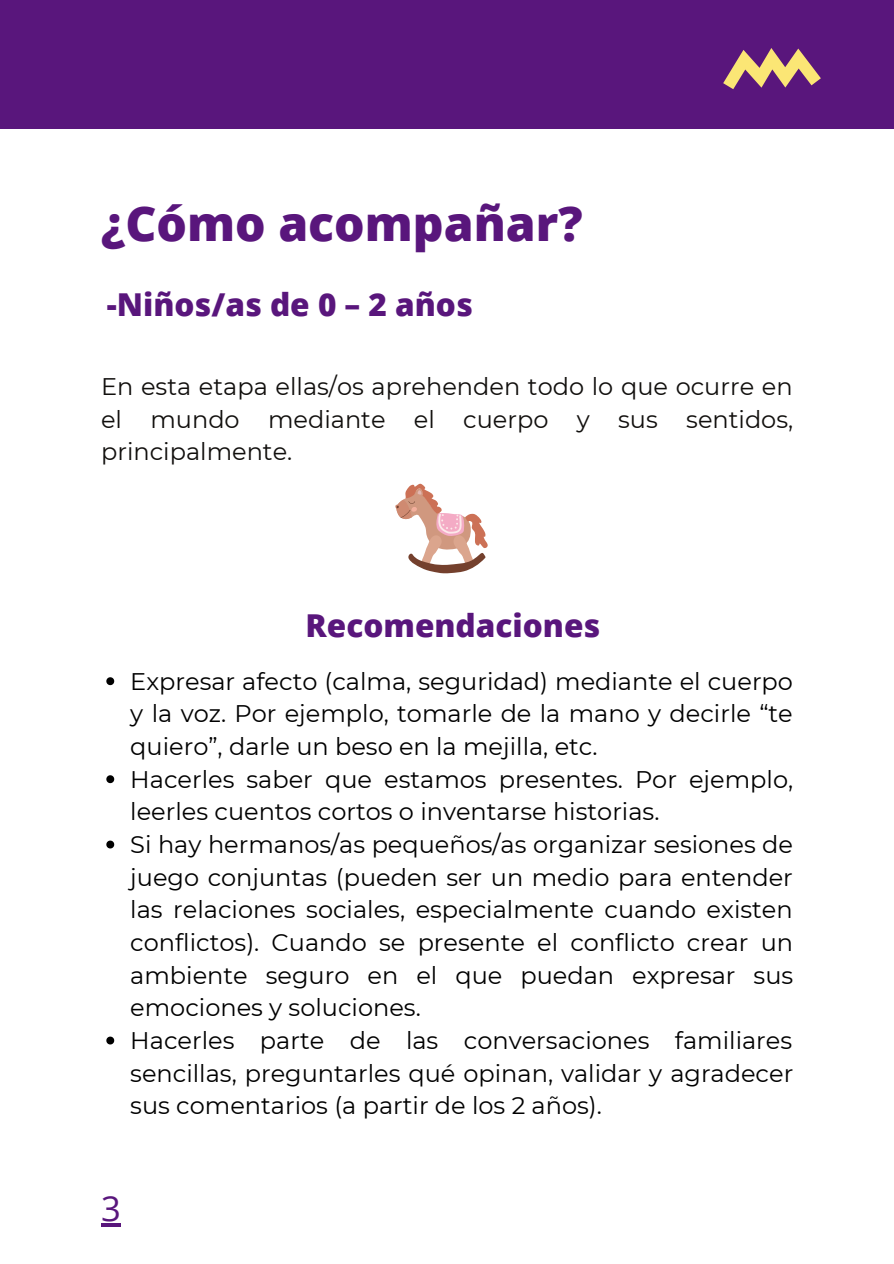
<style>
.page{position:relative;width:894px;height:1264px;background:#fff}
.page>*{position:absolute;margin:0;border:0;box-sizing:border-box;transform-origin:0 0}
.t1{font:800 48px "Open Sans";color:#59167c}
.t2{font:34.5px "Open Sans";color:#59167c}
.t3{font:800 31.5px "Open Sans";color:#59167c}
.t4{font:24px/32.7px "Montserrat";color:#000;text-align:justify}
.t5{font:24px/32.7px "Montserrat";color:#110f0d;text-align:justify}
</style>
<div class="page">
<div style="left:0;top:0;width:893px;height:128px;background:#59167c"></div>
<svg style="left:106px;top:677px;width:8px;height:8px"></svg>
<svg style="left:106px;top:775px;width:8px;height:8px"></svg>
<svg style="left:106px;top:840px;width:8px;height:8px"></svg>
<svg style="left:106px;top:1036px;width:8px;height:8px"></svg>
<svg style="left:723px;top:48px;width:97px;height:41px"></svg>
<svg style="left:395px;top:483px;width:92px;height:90px"></svg>
<hr style="left:101px;top:1223px;width:20px;height:3px;background:#59167c">
<p class="t1" style="left:101px;top:190px;width:483px">¿Cómo acompañar?</p>
<p class="t3" style="left:107px;top:282px;width:367px">-Niños/as de 0 – 2 años</p>
<p class="t5" style="left:101px;top:370px;width:693px">En esta etapa ellas/os aprehenden todo lo que ocurre en el mundo mediante el cuerpo y sus sentidos, principalmente.</p>
<p class="t3" style="left:305px;top:603px;width:296px">Recomendaciones</p>
<p class="t4" style="left:130px;top:664px;width:664px">Expresar afecto (calma, seguridad) mediante el cuerpo y la voz. Por ejemplo, tomarle de la mano y decirle “te quiero”, darle un beso en la mejilla, etc.</p>
<p class="t4" style="left:130px;top:762px;width:664px">Hacerles saber que estamos presentes. Por ejemplo, leerles cuentos cortos o inventarse historias.</p>
<p class="t4" style="left:130px;top:828px;width:664px">Si hay hermanos/as pequeños/as organizar sesiones de juego conjuntas (pueden ser un medio para entender las relaciones sociales, especialmente cuando existen conflictos). Cuando se presente el conflicto crear un ambiente seguro en el que puedan expresar sus emociones y soluciones.</p>
<p class="t4" style="left:130px;top:1024px;width:664px">Hacerles parte de las conversaciones familiares sencillas, preguntarles qué opinan, validar y agradecer sus comentarios (a partir de los 2 años).</p>
<p class="t2" style="left:101px;top:1183px;width:21px">3</p>
</div>
